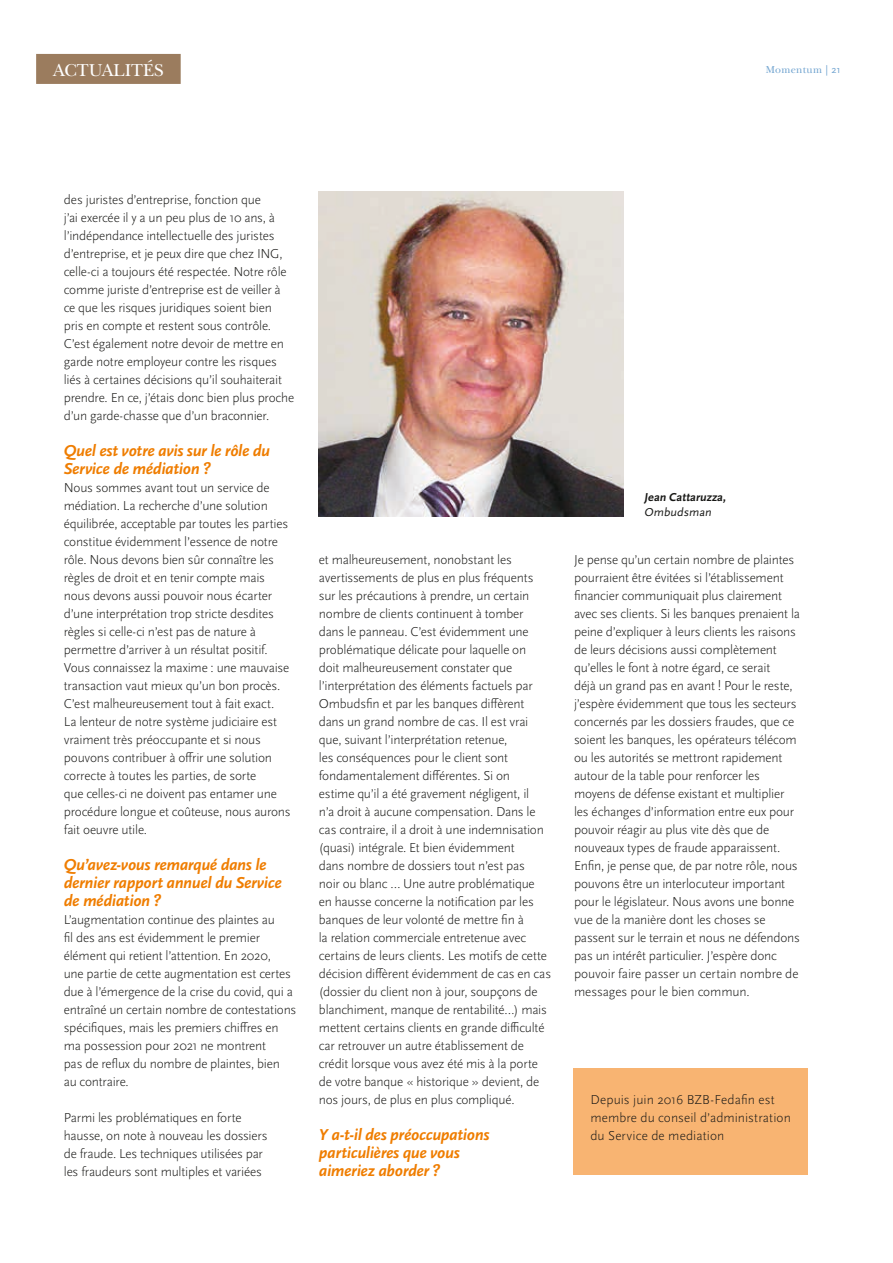
<style>
.page{position:relative;width:893px;height:1263px;background:#fff}
.page>*{position:absolute;margin:0;border:0;box-sizing:border-box;transform-origin:0 0}
.t1{font:18px "New Baskerville Std";color:#fff}
.t2{font:italic 700 16.5px/18px "Scala Sans OT";letter-spacing:-.02em;color:#ef7d00}
.t3{font:300 13.5px/18px "Scala Sans OT";letter-spacing:-.015em;color:#181816}
.t4{font:300 13.5px/18px "Scala Sans OT";letter-spacing:.005em;color:#181816}
.t5{font:700 12px "Scala Sans OT";color:#181816}
.t6{font:12px "Scala Sans OT";color:#181816}
.t7{font:10.5px "New Baskerville Std";letter-spacing:.025em;color:#71a4d0}
.s1{font-family:"Scala Sans Pro"}
</style>
<div class="page">
<div style="left:36px;top:54px;width:145px;height:30px;background:#9b7c5e"></div>
<img style="left:319px;top:191px;width:305px;height:325px">
<div style="left:573px;top:1068px;width:235px;height:107px;background:#f8b472"></div>
<h1 class="t1" style="left:53px;top:60px;width:112px">ACTUALITÉS</h1>
<p class="t7" style="left:766px;top:64px;width:76px">Momentum | <span class="s1">21</span></p>
<p class="t3" style="left:64px;top:191px;width:232px">des juristes d’entreprise, fonction que<br>j’ai exercée il y a un peu plus de 10 ans, à l’indépendance intellectuelle des juristes d’entreprise, et je peux dire que chez ING, celle-ci a toujours été respectée. Notre rôle comme juriste d’entreprise est de veiller à ce que les risques juridiques soient bien pris en compte et restent sous contrôle.<br>C’est également notre devoir de mettre en garde notre employeur contre les risques liés à certaines décisions qu’il souhaiterait prendre. En ce, j’étais donc bien plus proche d’un garde-chasse que d’un braconnier.</p>
<p class="t2" style="left:64px;top:442px;width:208px">Quel est votre avis sur le rôle du<br>Service de médiation ?</p>
<p class="t3" style="left:64px;top:479px;width:228px">Nous sommes avant tout un service de médiation. La recherche d’une solution équilibrée, acceptable par toutes les parties constitue évidemment l’essence de notre rôle. Nous devons bien sûr connaître les règles de droit et en tenir compte mais nous devons aussi pouvoir nous écarter d’une interprétation trop stricte desdites règles si celle-ci n’est pas de nature à permettre d’arriver à un résultat positif.<br>Vous connaissez la maxime : une mauvaise transaction vaut mieux qu’un bon procès.<br>C’est malheureusement tout à fait exact.<br>La lenteur de notre système judiciaire est vraiment très préoccupante et si nous pouvons contribuer à offrir une solution correcte à toutes les parties, de sorte<br>que celles-ci ne doivent pas entamer une procédure longue et coûteuse, nous aurons fait oeuvre utile.</p>
<p class="t2" style="left:64px;top:856px;width:220px">Qu’avez-vous remarqué dans le dernier rapport annuel du Service de médiation ?</p>
<p class="t3" style="left:64px;top:911px;width:234px">L’augmentation continue des plaintes au<br>fil des ans est évidemment le premier élément qui retient l’attention. En 2020,<br>une partie de cette augmentation est certes due à l’émergence de la crise du covid, qui a entraîné un certain nombre de contestations spécifiques, mais les premiers chiffres en ma possession pour 2021 ne montrent<br>pas de reflux du nombre de plaintes, bien<br>au contraire.</p>
<p class="t3" style="left:64px;top:1109px;width:205px">Parmi les problématiques en forte hausse, on note à nouveau les dossiers de fraude. Les techniques utilisées par les fraudeurs sont multiples et variées</p>
<p class="t3" style="left:319px;top:551px;width:234px">et malheureusement, nonobstant les avertissements de plus en plus fréquents sur les précautions à prendre, un certain nombre de clients continuent à tomber dans le panneau. C’est évidemment une problématique délicate pour laquelle on<br>doit malheureusement constater que l’interprétation des éléments factuels par Ombudsfin et par les banques diffèrent dans un grand nombre de cas. Il est vrai que, suivant l’interprétation retenue,<br>les conséquences pour le client sont fondamentalement différentes. Si on<br>estime qu’il a été gravement négligent, il<br>n’a droit à aucune compensation. Dans le cas contraire, il a droit à une indemnisation (quasi) intégrale. Et bien évidemment<br>dans nombre de dossiers tout n’est pas<br>noir ou blanc … Une autre problématique en hausse concerne la notification par les banques de leur volonté de mettre fin à<br>la relation commerciale entretenue avec certains de leurs clients. Les motifs de cette décision diffèrent évidemment de cas en cas (dossier du client non à jour, soupçons de blanchiment, manque de rentabilité…) mais mettent certains clients en grande difficulté car retrouver un autre établissement de crédit lorsque vous avez été mis à la porte de votre banque « historique » devient, de nos jours, de plus en plus compliqué.</p>
<p class="t2" style="left:319px;top:1126px;width:172px">Y a-t-il des préoccupations particulières que vous aimeriez aborder ?</p>
<p class="t5" style="left:644px;top:490px;width:85px">Jean Cattaruzza,</p>
<p class="t6" style="left:644px;top:505px;width:70px">Ombudsman</p>
<p class="t3" style="left:574px;top:551px;width:227px">Je pense qu’un certain nombre de plaintes pourraient être évitées si l’établissement financier communiquait plus clairement avec ses clients. Si les banques prenaient la peine d’expliquer à leurs clients les raisons de leurs décisions aussi complètement qu’elles le font à notre égard, ce serait<br>déjà un grand pas en avant ! Pour le reste, j’espère évidemment que tous les secteurs concernés par les dossiers fraudes, que ce soient les banques, les opérateurs télécom ou les autorités se mettront rapidement autour de la table pour renforcer les moyens de défense existant et multiplier les échanges d’information entre eux pour pouvoir réagir au plus vite dès que de nouveaux types de fraude apparaissent.<br>Enfin, je pense que, de par notre rôle, nous pouvons être un interlocuteur important pour le législateur. Nous avons une bonne vue de la manière dont les choses se passent sur le terrain et nous ne défendons pas un intérêt particulier. J’espère donc pouvoir faire passer un certain nombre de messages pour le bien commun.</p>
<p class="t4" style="left:590px;top:1091px;width:202px">Depuis juin 2016 BZB-Fedafin est membre du conseil d’administration du Service de mediation</p>
</div>
